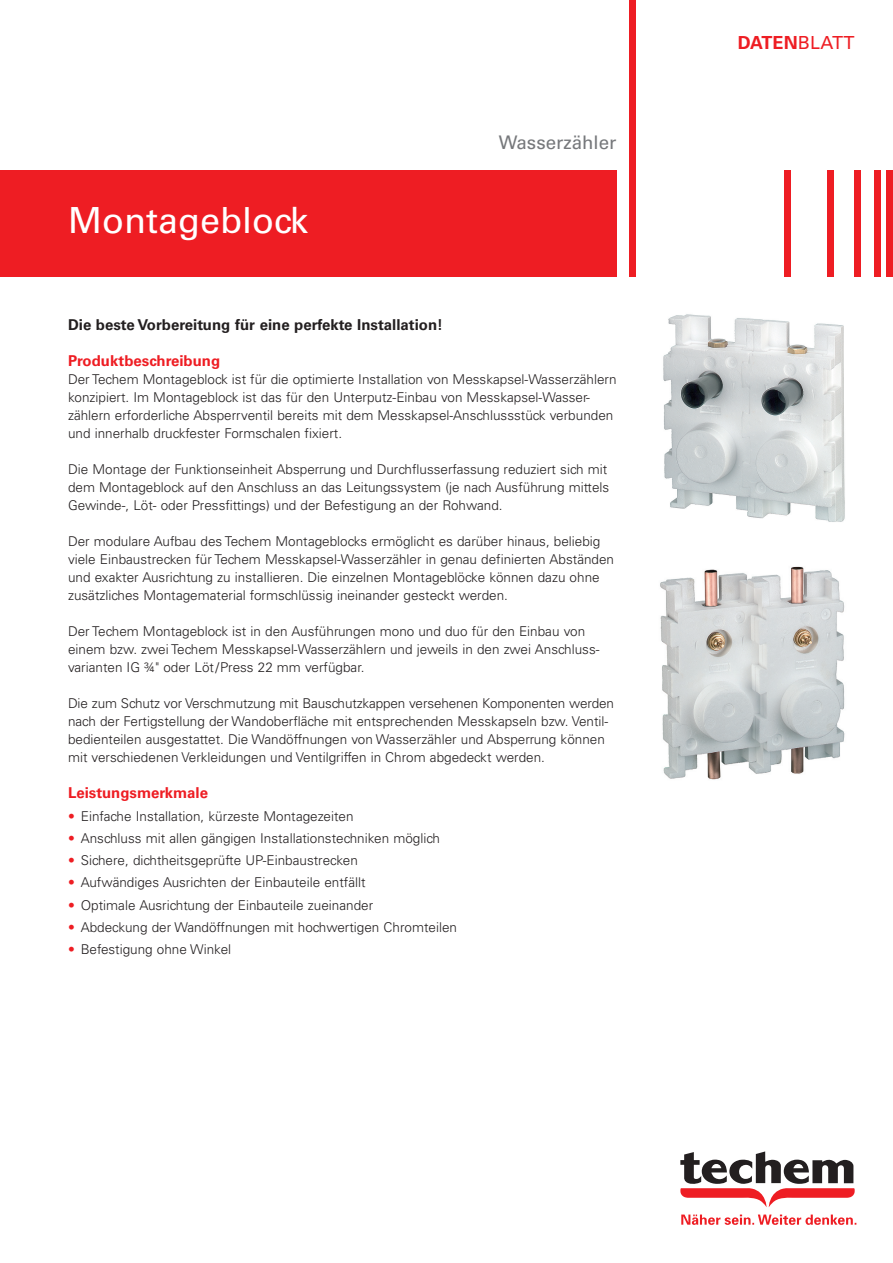
<style>
.page{position:relative;width:893px;height:1263px;background:#fff}
.page>*{position:absolute;margin:0;border:0;box-sizing:border-box;transform-origin:0 0}
.t1{font:36px "Univers";color:#fff}
.t2{font:18.75px "Univers";color:#76787b}
.t3{font:700 18px "Univers";letter-spacing:-.01em;color:#ee1d23}
.t4{font:700 15px "Univers";color:#231f20}
.t5{font:700 15px "Univers";color:#ee1d23}
.Bullet-Points{font:300 13.5px/18px "Univers";color:#231f20}
.s1{color:#ee1d23}
.s2{font-weight:400}
</style>
<div class="page">
<div style="left:629px;top:0;width:7px;height:276px;background:#ee1d23"></div>
<div style="left:784px;top:170px;width:7px;height:107px;background:#ee1d23"></div>
<div style="left:887px;top:170px;width:6px;height:106px;background:#ee1d23"></div>
<div style="left:0;top:170px;width:617px;height:106px;background:#ee1d23"></div>
<div style="left:827px;top:170px;width:6px;height:106px;background:#ee1d23"></div>
<div style="left:855px;top:170px;width:6px;height:106px;background:#ee1d23"></div>
<div style="left:874px;top:170px;width:6px;height:106px;background:#ee1d23"></div>
<svg style="left:680px;top:1151px;width:175px;height:56px"></svg>
<svg style="left:681px;top:1214px;width:175px;height:11px"></svg>
<img style="left:663px;top:314px;width:182px;height:208px">
<img style="left:660px;top:566px;width:185px;height:214px">
<p class="t1" style="left:68px;top:199px;width:242px">Montageblock</p>
<p class="t2" style="left:499px;top:131px;width:119px">Wasserzähler</p>
<p class="t4" style="left:68px;top:316px;width:376px">Die beste Vorbereitung für eine perfekte Installation!</p>
<p class="t5" style="left:68px;top:352px;width:154px">Produktbeschreibung</p>
<p class="Bullet-Points" style="left:68px;top:370px;width:550px">Der Techem Montageblock ist für die optimierte Installation von Messkapsel-Wasserzählern konzipiert. Im Montageblock ist das für den Unterputz-Einbau von Messkapsel-Wasser&shy;zählern erforderliche Absperrventil bereits mit dem Messkapsel-Anschlussstück verbunden und innerhalb druckfester Formschalen fixiert.</p>
<p class="Bullet-Points" style="left:68px;top:460px;width:543px">Die Montage der Funktionseinheit Absperrung und Durchflusserfassung reduziert sich mit dem Montageblock auf den Anschluss an das Leitungssystem (je nach Ausführung mittels<br>Gewinde-, Löt- oder Pressfittings) und der Befestigung an der Rohwand.</p>
<p class="Bullet-Points" style="left:68px;top:532px;width:548px">Der modulare Aufbau des Techem Montageblocks ermöglicht es darüber hinaus, beliebig viele Einbaustrecken für Techem Messkapsel-Wasserzähler in genau definierten Abständen und exakter Ausrichtung zu installieren. Die einzelnen Montageblöcke können dazu ohne zusätzliches Montagematerial formschlüssig ineinander gesteckt werden.</p>
<p class="Bullet-Points" style="left:68px;top:622px;width:533px">Der Techem Montageblock ist in den Ausführungen mono und duo für den Einbau von einem bzw. zwei Techem Messkapsel-Wasserzählern und jeweils in den zwei Anschluss&shy;varianten IG ¾" oder Löt/Press 22 mm verfügbar.</p>
<p class="Bullet-Points" style="left:68px;top:694px;width:548px">Die zum Schutz vor Verschmutzung mit Bauschutzkappen versehenen Komponenten werden nach der Fertigstellung der Wandoberfläche mit entsprechenden Messkapseln bzw. Ventil&shy;bedienteilen ausgestattet. Die Wandöffnungen von Wasserzähler und Absperrung können mit verschiedenen Verkleidungen und Ventilgriffen in Chrom abgedeckt werden.</p>
<p class="t5" style="left:68px;top:784px;width:142px">Leistungsmerkmale</p>
<p class="Bullet-Points" style="left:68px;top:807px;width:287px"><span class="s1">•</span> Einfache Installation, kürzeste Montagezeiten</p>
<p class="Bullet-Points" style="left:68px;top:829px;width:373px"><span class="s1">•</span> Anschluss mit allen gängigen Installationstechniken möglich</p>
<p class="Bullet-Points" style="left:68px;top:851px;width:291px"><span class="s1">•</span> Sichere, dichtheitsgeprüfte UP-Einbaustrecken</p>
<p class="Bullet-Points" style="left:68px;top:873px;width:299px"><span class="s1">•</span> Aufwändiges Ausrichten der Einbauteile entfällt</p>
<p class="Bullet-Points" style="left:68px;top:896px;width:307px"><span class="s1">•</span> Optimale Ausrichtung der Einbauteile zueinander</p>
<p class="Bullet-Points" style="left:68px;top:918px;width:391px"><span class="s1">•</span> Abdeckung der Wandöffnungen mit hochwertigen Chromteilen</p>
<p class="Bullet-Points" style="left:68px;top:940px;width:165px"><span class="s1">•</span> Befestigung ohne Winkel</p>
<h3 class="t3" style="left:738px;top:32px;width:118px">DATEN<span class="s2">BLATT</span></h3>
</div>
